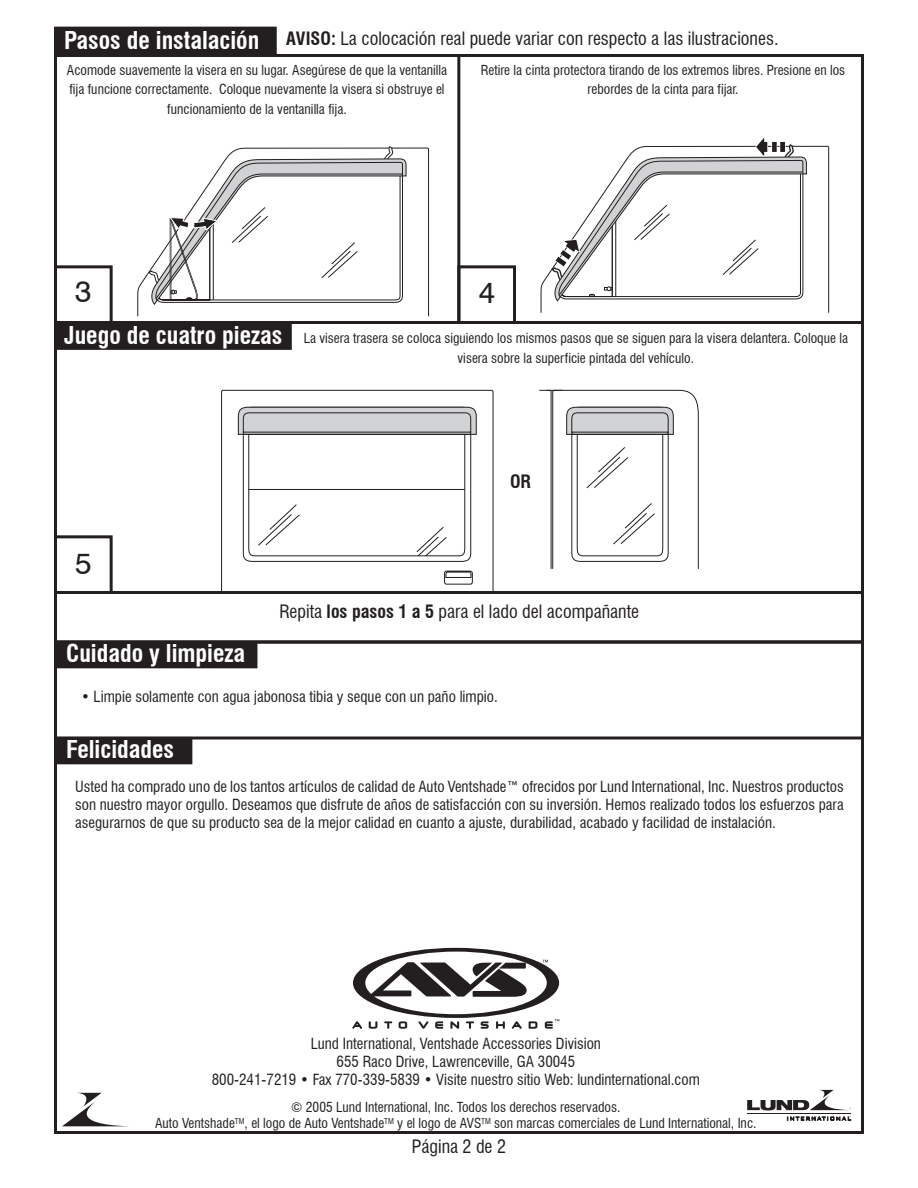
<style>
.page{position:relative;width:918px;height:1188px;background:#fff}
.page>*{position:absolute;margin:0;border:0;box-sizing:border-box;transform-origin:0 0}
.t1{font:30px "Swiss 721 BT";color:#231f20}
.t2{font:700 condensed 24px "Swiss 721 BT";color:#fff}
.t3{font:condensed 18px "Swiss 721 BT";color:#231f20}
.t4{font:700 condensed 18px "Swiss 721 BT";color:#231f20}
.t5{font:condensed 15px/18px "Swiss 721 BT";color:#231f20;text-align:justify}
.t6{font:condensed 13.5px/19.5px "Swiss 721 BT";color:#231f20;text-align:center}
.s1{font-weight:700;font-size:24px;color:#fff}
.s2{font-weight:700}
</style>
<div class="page">
<hr style="left:54px;top:321px;width:810px;height:3px;background:#231f20">
<div style="left:54px;top:265px;width:59px;height:59px;border:3px solid #231f20"></div>
<div style="left:457px;top:265px;width:59px;height:59px;border:3px solid #231f20"></div>
<div style="left:54px;top:535px;width:59px;height:59px;border:3px solid #231f20"></div>
<hr style="left:457px;top:54px;width:3px;height:270px;background:#231f20">
<svg style="left:137px;top:148px;width:292px;height:168px"></svg>
<svg style="left:148px;top:146px;width:259px;height:159px"></svg>
<svg style="left:540px;top:146px;width:289px;height:167px"></svg>
<svg style="left:551px;top:138px;width:256px;height:164px"></svg>
<svg style="left:221px;top:390px;width:273px;height:201px"></svg>
<svg style="left:444px;top:570px;width:29px;height:15px"></svg>
<svg style="left:238px;top:406px;width:239px;height:156px"></svg>
<svg style="left:539px;top:390px;width:160px;height:179px"></svg>
<hr style="left:54px;top:591px;width:810px;height:3px;background:#231f20">
<svg style="left:54px;top:736px;width:810px;height:4px;background:#5b5859"></svg>
<div style="left:55px;top:738px;width:137px;height:26px;background:#231f20"></div>
<div style="left:54px;top:737px;width:138px;height:27px;border:2px solid #231f20"></div>
<hr style="left:54px;top:640px;width:810px;height:4px;background:#595657">
<hr style="left:54px;top:641px;width:810px;height:3px;background:#231f20">
<div style="left:55px;top:642px;width:202px;height:26px;background:#231f20"></div>
<svg style="left:352px;top:948px;width:207px;height:81px"></svg>
<svg style="left:62px;top:1093px;width:60px;height:33px"></svg>
<hr style="left:747px;top:1113px;width:104px;height:1px;background:#231f20">
<svg style="left:747px;top:1090px;width:104px;height:20px"></svg>
<svg style="left:787px;top:1116px;width:64px;height:6px"></svg>
<div style="left:55px;top:27px;width:221px;height:26px;background:#231f20"></div>
<div style="left:54px;top:27px;width:223px;height:27px;border:2px solid #231f20"></div>
<div style="left:55px;top:323px;width:236px;height:26px;background:#231f20"></div>
<div style="left:54px;top:322px;width:238px;height:28px;border:2px solid #231f20"></div>
<p class="t3" style="left:64px;top:28px;width:716px"><span class="s1">Pasos de instalación</span> <span class="s2">AVISO:</span> La colocación real puede variar con respecto a las ilustraciones.</p>
<p class="t6" style="left:67px;top:60px;width:382px">Acomode suavemente la visera en su lugar. Asegúrese de que la ventanilla fija funcione correctamente. Coloque nuevamente la visera si obstruye el funcionamiento de la ventanilla fija.</p>
<p class="t6" style="left:481px;top:60px;width:366px">Retire la cinta protectora tirando de los extremos libres. Presione en los rebordes de la cinta para fijar.</p>
<h1 class="t1" style="left:75px;top:273px;width:18px">3</h1>
<h1 class="t1" style="left:479px;top:274px;width:18px">4</h1>
<h2 class="t2" style="left:64px;top:321px;width:220px">Juego de cuatro piezas</h2>
<p class="t6" style="left:304px;top:329px;width:546px">La visera trasera se coloca siguiendo los mismos pasos que se siguen para la visera delantera. Coloque la visera sobre la superficie pintada del vehículo.</p>
<h1 class="t1" style="left:75px;top:545px;width:18px">5</h1>
<p class="t4" style="left:510px;top:470px;width:22px">OR</p>
<p class="t3" style="left:279px;top:601px;width:361px">Repita <span class="s2">los pasos 1 a 5</span> para el lado del acompañante</p>
<h2 class="t2" style="left:66px;top:639px;width:181px">Cuidado y limpieza</h2>
<p class="t5" style="left:81px;top:688px;width:418px">• Limpie solamente con agua jabonosa tibia y seque con un paño limpio.</p>
<h2 class="t2" style="left:66px;top:735px;width:109px">Felicidades</h2>
<p class="t5" style="left:75px;top:778px;width:770px">Usted ha comprado uno de los tantos artículos de calidad de Auto Ventshade™ ofrecidos por Lund International, Inc. Nuestros productos son nuestro mayor orgullo. Deseamos que disfrute de años de satisfacción con su inversión. Hemos realizado todos los esfuerzos para asegurarnos de que su producto sea de la mejor calidad en cuanto a ajuste, durabilidad, acabado y facilidad de instalación.</p>
<p class="t5" style="left:212px;top:1034px;width:490px;text-align:center">Lund International, Ventshade Accessories Division<br>655 Raco Drive, Lawrenceville, GA 30045<br>800-241-7219 • Fax 770-339-5839 • Visite nuestro sitio Web: lundinternational.com</p>
<p class="t6" style="left:155px;top:1099px;width:603px;line-height:16.2px">© 2005 Lund International, Inc. Todos los derechos reservados.<br>Auto Ventshade<sup>TM</sup>, el logo de Auto Ventshade<sup>TM</sup> y el logo de AVS<sup>TM</sup> son marcas comerciales de Lund International, Inc.</p>
<p class="t3" style="left:412px;top:1136px;width:96px">Página 2 de 2</p>
</div>
